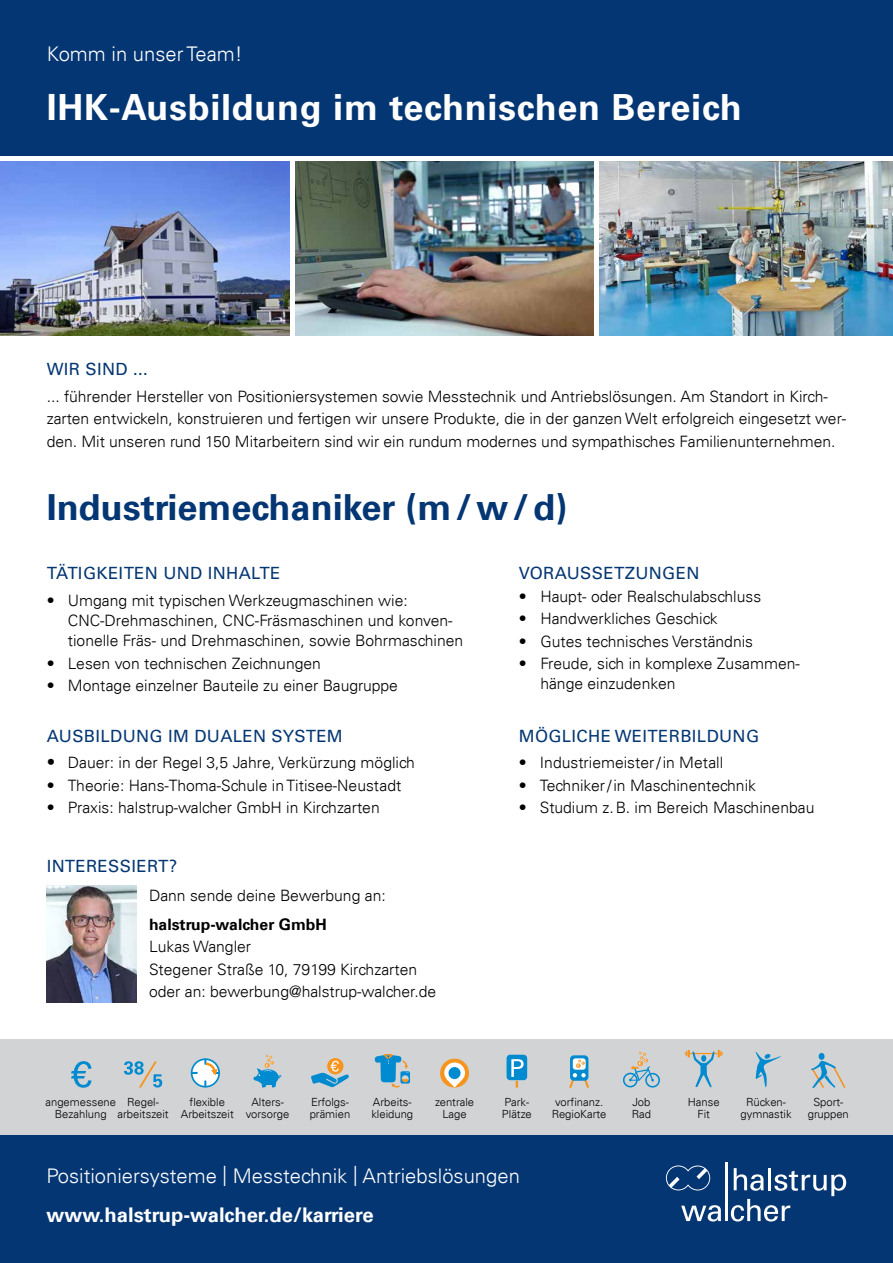
<style>
.page{position:relative;width:893px;height:1263px;background:#fff}
.page>*{position:absolute;margin:0;border:0;box-sizing:border-box;transform-origin:0 0}
.t1{font:700 36px "Univers LT Std";letter-spacing:.02em;color:#fff}
.t2{font:700 36px "Univers LT";color:#043673}
.t3{font:300 20.25px "Univers LT";color:#fff}
.t4{font:700 20.25px "Univers LT";color:#fff}
.t5{font:16.8px "Univers LT Std";letter-spacing:.02em;color:#043673}
.t6{font:300 15.75px/22.5px "Univers LT";color:#000}
.t7{font:700 15.75px "Univers LT";color:#000}
.t8{font:300 11.25px/12px "Univers LT";color:#000;text-align:center}
.s1{font-size:16.8px}
</style>
<div class="page">
<div style="left:0;top:1039px;width:893px;height:97px;background:#d1d3d4"></div>
<div style="left:0;top:0;width:893px;height:155px;background:#043673"></div>
<img style="left:47px;top:885px;width:89px;height:117px">
<div style="left:0;top:1135px;width:893px;height:128px;background:#043673"></div>
<svg style="left:666px;top:1165px;width:44px;height:25px"></svg>
<svg style="left:681px;top:1205px;width:40px;height:16px"></svg>
<svg style="left:731px;top:1168px;width:115px;height:53px"></svg>
<hr style="left:725px;top:1163px;width:2px;height:58px;background:#fff">
<img style="left:600px;top:162px;width:293px;height:174px">
<img style="left:0;top:162px;width:289px;height:174px">
<img style="left:296px;top:162px;width:297px;height:174px">
<svg style="left:191px;top:1058px;width:29px;height:29px"></svg>
<div style="left:440px;top:1059px;width:29px;height:28px;background:#f7941e;border-radius:50%"></div>
<svg style="left:444px;top:1062px;width:21px;height:25px"></svg>
<div style="left:448px;top:1067px;width:13px;height:12px;background:#008bd0;border-radius:50%"></div>
<svg style="left:755px;top:1052px;width:26px;height:35px"></svg>
<svg style="left:253px;top:1055px;width:29px;height:32px"></svg>
<svg style="left:375px;top:1054px;width:35px;height:34px"></svg>
<div style="left:833px;top:1067px;width:12px;height:21px;border:1px solid #f7941e"></div>
<svg style="left:811px;top:1053px;width:25px;height:35px"></svg>
<div style="left:623px;top:1073px;width:15px;height:14px;border:2px solid #008bd0;border-radius:50%"></div>
<div style="left:645px;top:1073px;width:15px;height:14px;border:2px solid #008bd0;border-radius:50%"></div>
<svg style="left:629px;top:1052px;width:25px;height:30px"></svg>
<svg style="left:685px;top:1050px;width:38px;height:37px"></svg>
<svg style="left:571px;top:1056px;width:16px;height:24px"></svg>
<div style="left:570px;top:1055px;width:18px;height:26px;border:2px solid #008bd0;border-radius:3px"></div>
<svg style="left:569px;top:1059px;width:20px;height:28px"></svg>
<div style="left:507px;top:1055px;width:19px;height:24px;background:#008bd0;border-radius:3px"></div>
<div style="left:507px;top:1055px;width:20px;height:25px;border:1px solid #008bd0;border-radius:3px"></div>
<svg style="left:511px;top:1059px;width:13px;height:28px"></svg>
<svg style="left:71px;top:1061px;width:20px;height:27px"></svg>
<svg style="left:327px;top:1058px;width:16px;height:16px"></svg>
<svg style="left:311px;top:1061px;width:38px;height:26px"></svg>
<svg style="left:124px;top:1061px;width:38px;height:26px"></svg>
<p class="t3" style="left:47px;top:42px;width:197px">Komm in unser Team!</p>
<h1 class="t1" style="left:47px;top:86px;width:697px">IHK-Ausbildung im technischen Bereich</h1>
<p class="t5" style="left:47px;top:359px;width:103px">WIR SIND ...</p>
<p class="t6" style="left:47px;top:385px;width:801px">... führender Hersteller von Positioniersystemen sowie Messtechnik und Antriebslösungen. Am Standort in Kirch&shy;zarten entwickeln, konstruieren und fertigen wir unsere Produkte, die in der ganzen Welt erfolgreich eingesetzt wer&shy;den. Mit unseren rund 150 Mitarbeitern sind wir ein rundum modernes und sympathisches Familienunternehmen.</p>
<h1 class="t2" style="left:47px;top:486px;width:522px">Industriemechaniker (m/w/d)</h1>
<p class="t5" style="left:47px;top:563px;width:235px">TÄTIGKEITEN UND I NHALTE</p>
<p class="t6" style="left:68px;top:590px;width:397px;line-height:20.2px;text-indent:-21px">• Umgang mit typischen Werkzeugmaschinen wie:<br>CNC-Drehmaschinen, CNC-Fräsmaschinen und konven&shy;tionelle Fräs- und Drehmaschinen, sowie Bohrmaschinen</p>
<p class="t6" style="left:47px;top:652px;width:276px">• Lesen von technischen Zeichnungen</p>
<p class="t6" style="left:47px;top:674px;width:353px">• Montage einzelner Bauteile zu einer Baugruppe</p>
<p class="t5" style="left:47px;top:725px;width:298px">AUSBILDUNG IM DUALEN SYSTEM</p>
<p class="t6" style="left:47px;top:752px;width:370px"><span class="s1">•</span> Dauer: in der Regel 3,5 Jahre, Verkürzung möglich</p>
<p class="t6" style="left:47px;top:774px;width:356px">• Theorie: Hans-Thoma-Schule in Titisee-Neustadt</p>
<p class="t6" style="left:47px;top:796px;width:335px">• Praxis: halstrup-walcher GmbH in Kirchzarten</p>
<p class="t5" style="left:47px;top:856px;width:132px">I NTERESSIERT?</p>
<p class="t6" style="left:149px;top:884px;width:238px">Dann sende deine Bewerbung an:</p>
<p class="t7" style="left:149px;top:915px;width:179px">halstrup-walcher GmbH</p>
<p class="t6" style="left:149px;top:936px;width:289px">Lukas Wangler<br>Stegener Straße 10, 79199 Kirchzarten oder an: bewerbung@halstrup-walcher.de</p>
<p class="t5" style="left:519px;top:563px;width:182px">VORAUSSETZUNGEN</p>
<p class="t6" style="left:519px;top:585px;width:244px">• Haupt- oder Realschulabschluss</p>
<p class="t6" style="left:519px;top:607px;width:200px">• Handwerkliches Geschick</p>
<p class="t6" style="left:519px;top:630px;width:236px">• Gutes technisches Verständnis</p>
<p class="t6" style="left:540px;top:653px;width:261px;line-height:20.2px;text-indent:-22px">• Freude, sich in komplexe Zusammen&shy;hänge einzudenken</p>
<p class="t5" style="left:519px;top:725px;width:242px">MÖGLICHE WEITERBILDUNG</p>
<p class="t6" style="left:519px;top:752px;width:206px">• Industriemeister/in Metall</p>
<p class="t6" style="left:519px;top:774px;width:239px">• Techniker/in Maschinentechnik</p>
<p class="t6" style="left:519px;top:796px;width:297px">• Studium z.B. im Bereich Maschinenbau</p>
<p class="t8" style="left:246px;top:1096px;width:45px">Alters&shy;vorsorge</p>
<p class="t8" style="left:371px;top:1096px;width:43px;text-align:left">Arbeits&shy;kleidung</p>
<p class="t8" style="left:808px;top:1096px;width:42px">Sport&shy;gruppen</p>
<p class="t8" style="left:45px;top:1096px;width:72px">angemessene<br>Bezahlung</p>
<p class="t8" style="left:310px;top:1096px;width:42px;text-align:left">Erfolgs&shy;prämien</p>
<p class="t8" style="left:435px;top:1096px;width:41px">zentrale<br>Lage</p>
<p class="t8" style="left:740px;top:1096px;width:53px">Rücken&shy;gymnastik</p>
<p class="t8" style="left:181px;top:1096px;width:54px">flexible<br>Arbeitszeit</p>
<p class="t8" style="left:552px;top:1096px;width:56px">vorfinanz.<br>RegioKarte</p>
<p class="t8" style="left:502px;top:1096px;width:31px;text-align:left">Park-<br>Plätze</p>
<p class="t8" style="left:118px;top:1096px;width:53px">Regel&shy;arbeitszeit</p>
<p class="t8" style="left:632px;top:1096px;width:21px;text-align:left">Job<br>Rad</p>
<p class="t8" style="left:688px;top:1096px;width:33px">Hanse<br>Fit</p>
<p class="t3" style="left:47px;top:1164px;width:475px">Positioniersysteme | Messtechnik | Antriebslösungen</p>
<p class="t4" style="left:47px;top:1202px;width:329px">www.halstrup-walcher.de/karriere</p>
</div>
